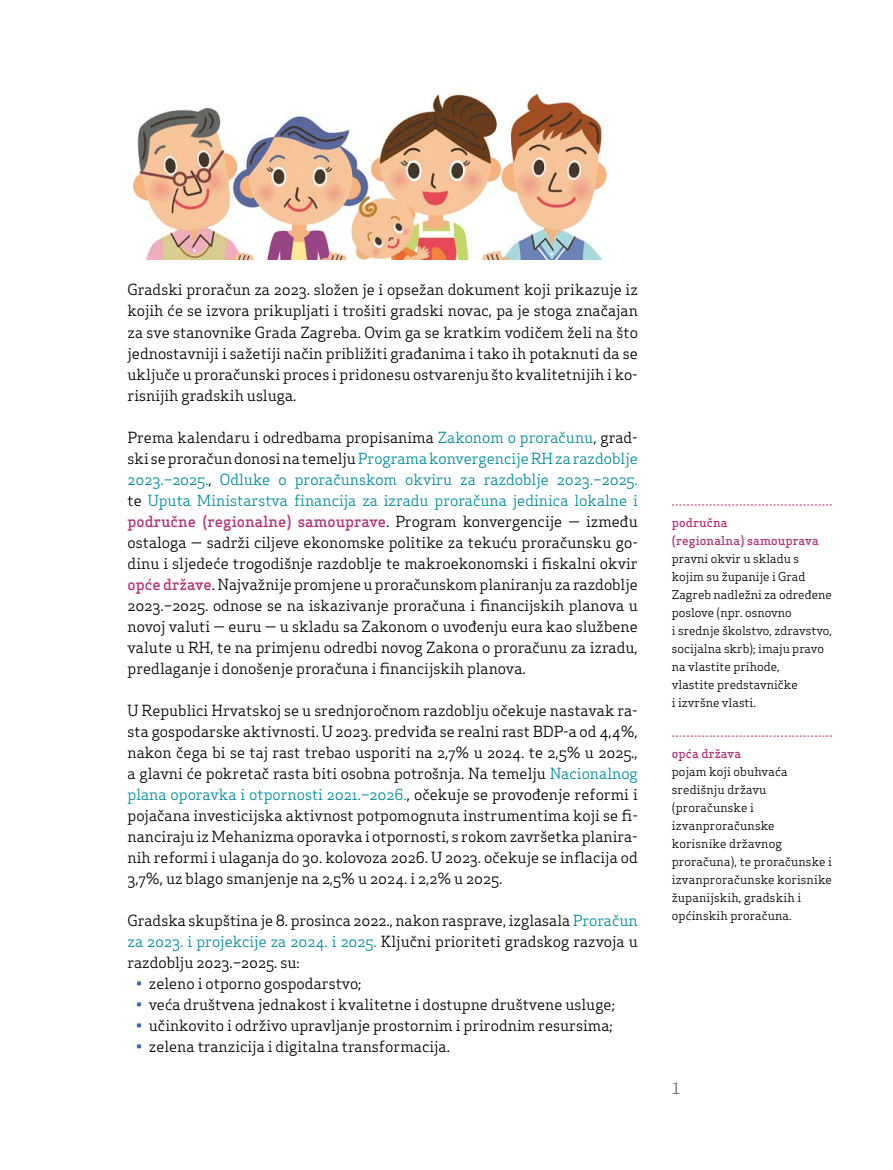
<style>
.page{position:relative;width:893px;height:1170px;background:#fff}
.page>*{position:absolute;margin:0;border:0;box-sizing:border-box;transform-origin:0 0}
.t1{font:15px/21px "Apex Serif";color:#000;text-align:justify}
.t2{font:15px "Apex Serif";color:#58595b}
.t3{font:12px/18px "Apex Serif";color:#000}
.t4{font:500 12px/18px "Apex Serif";letter-spacing:.01em;color:#b03779}
.s1{color:#008d9b}
.s2{font-weight:500;color:#b03779}
.s3{color:#3363af}
</style>
<div class="page">
<svg style="left:672px;top:504px;width:160px;height:1px"></svg>
<svg style="left:672px;top:735px;width:160px;height:1px"></svg>
<img style="left:132px;top:93px;width:481px;height:166px">
<div style="left:612px;top:243px;width:26px;height:23px;background:#fff;border-radius:11px"></div>
<p class="t1" style="left:128px;top:279px;width:512px">Gradski proračun za 2023. složen je i opsežan dokument koji prikazuje iz kojih će se izvora prikupljati i trošiti gradski novac, pa je stoga značajan za sve stanovnike Grada Zagreba. Ovim ga se kratkim vodičem želi na što jednostavniji i sažetiji način približiti građanima i tako ih potaknuti da se uključe u proračunski proces i pridonesu ostvarenju što kvalitetnijih i ko&shy;risnijih gradskih usluga.</p>
<p class="t1" style="left:128px;top:426px;width:512px">Prema kalendaru i odredbama propisanima <span class="s1">Zakonom o proračunu</span>, grad&shy;ski se proračun donosi na temelju <span class="s1">Programa konvergencije RH za razdoblje 2023.–2025.</span>, <span class="s1">Odluke o proračunskom okviru za razdoblje 2023.–2025. </span>te <span class="s1">Uputa Ministarstva financija za izradu proračuna jedinica lokalne i </span><span class="s2">područne (regionalne) samouprave</span>. Program konvergencije — između ostaloga — sadrži ciljeve ekonomske politike za tekuću proračunsku go&shy;dinu i sljedeće trogodišnje razdoblje te makroekonomski i fiskalni okvir <span class="s2">opće države</span>. Najvažnije promjene u proračunskom planiranju za razdoblje 2023.–2025. odnose se na iskazivanje proračuna i financijskih planova u novoj valuti — euru — u skladu sa Zakonom o uvođenju eura kao službene valute u RH, te na primjenu odredbi novog Zakona o proračunu za izradu, predlaganje i donošenje proračuna i financijskih planova.</p>
<p class="t1" style="left:128px;top:699px;width:512px">U Republici Hrvatskoj se u srednjoročnom razdoblju očekuje nastavak ra&shy;sta gospodarske aktivnosti. U 2023. predviđa se realni rast BDP-a od 4,4%, nakon čega bi se taj rast trebao usporiti na 2,7% u 2024. te 2,5% u 2025., a glavni će pokretač rasta biti osobna potrošnja. Na temelju <span class="s1">Nacionalnog plana oporavka i otpornosti 2021.–2026.</span>, očekuje se provođenje reformi i pojačana investicijska aktivnost potpomognuta instrumentima koji se fi&shy;nanciraju iz Mehanizma oporavka i otpornosti, s rokom završetka planira&shy;nih reformi i ulaganja do 30. kolovoza 2026. U 2023. očekuje se inflacija od 3,7%, uz blago smanjenje na 2,5% u 2024. i 2,2% u 2025.</p>
<p class="t1" style="left:128px;top:909px;width:512px">Gradska skupština je 8. prosinca 2022., nakon rasprave, izglasala <span class="s1">Proračun za 2023. i projekcije za 2024. i 2025.</span> Ključni prioriteti gradskog razvoja u razdoblju 2023.–2025. su:</p>
<p class="t1" style="left:136px;top:972px;width:227px"><span class="s3">•</span> zeleno i otporno gospodarstvo;</p>
<p class="t1" style="left:136px;top:993px;width:480px"><span class="s3">•</span> veća društvena jednakost i kvalitetne i dostupne društvene usluge;</p>
<p class="t1" style="left:136px;top:1014px;width:478px"><span class="s3">•</span> učinkovito i održivo upravljanje prostornim i prirodnim resursima;</p>
<p class="t1" style="left:136px;top:1035px;width:315px"><span class="s3">•</span> zelena tranzicija i digitalna transformacija.</p>
<p class="t4" style="left:672px;top:513px;width:148px">područna<br>(regionalna) samouprava</p>
<p class="t3" style="left:672px;top:549px;width:162px">pravni okvir u skladu s kojim su županije i Grad<br>Zagreb nadležni za određene poslove (npr. osnovno<br>i srednje školstvo, zdravstvo, socijalna skrb); imaju pravo na vlastite prihode,<br>vlastite predstavničke<br>i izvršne vlasti.</p>
<p class="t4" style="left:672px;top:744px;width:71px">opća država</p>
<p class="t3" style="left:672px;top:762px;width:162px">pojam koji obuhvaća središnju državu (proračunske i izvanproračunske korisnike državnog proračuna), te proračunske i izvanproračunske korisnike županijskih, gradskih i općinskih proračuna.</p>
<p class="t2" style="left:672px;top:1078px;width:10px">1</p>
</div>
